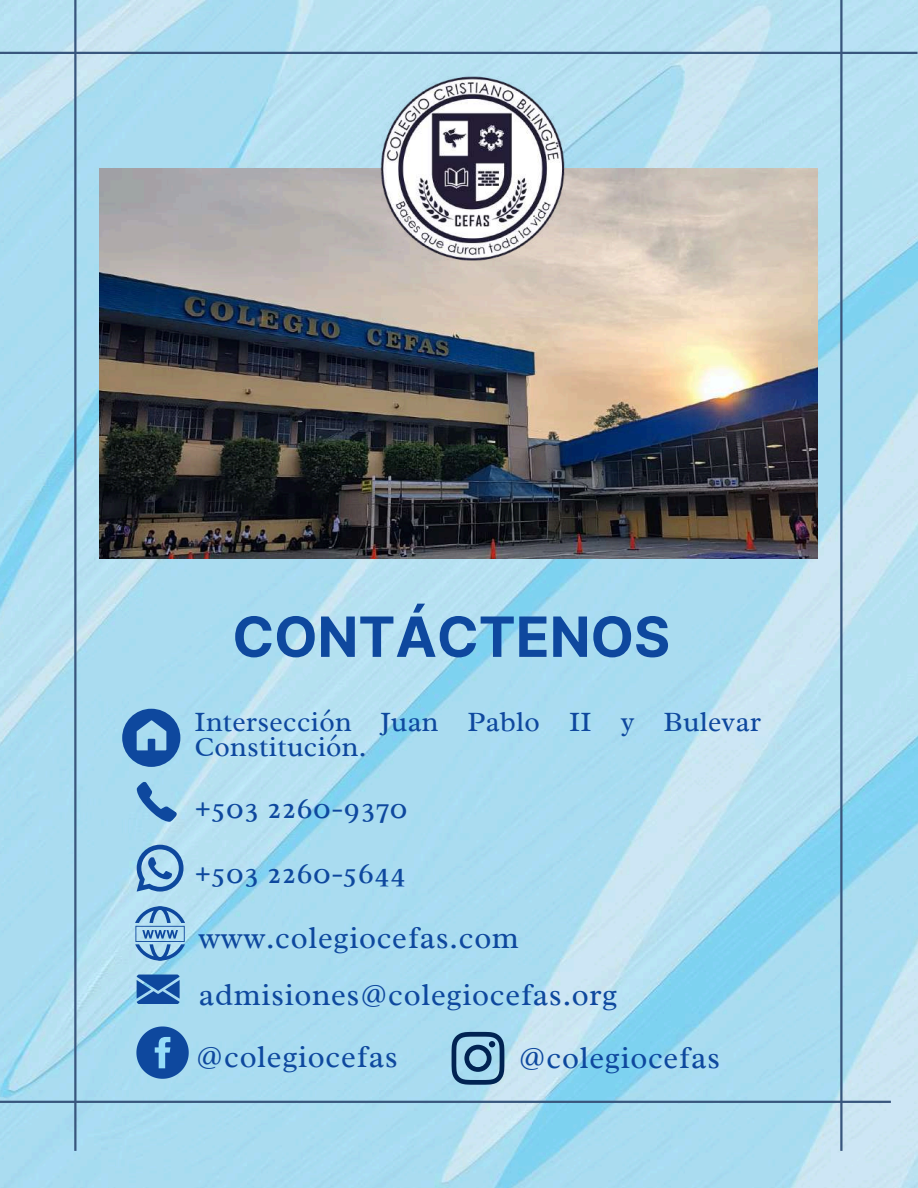
<style>
.page{position:relative;width:918px;height:1188px;background:#fff}
.page>*{position:absolute;margin:0;border:0;box-sizing:border-box;transform-origin:0 0}
.t1{font:700 55.5px "Inter";color:#0e489e}
.t2{font:31.35px/61.9px "Radley";letter-spacing:.02em;color:#0e489e}
.t3{font:28.35px/24.8px "Radley";letter-spacing:.01em;color:#0e489e}
</style>
<div class="page">
<img style="left:0;top:0;width:918px;height:1188px">
<svg style="left:137px;top:845px;width:47px;height:47px;background:#76a6d2"></svg>
<svg style="left:137px;top:782px;width:40px;height:40px;background:#74aad4"></svg>
<svg style="left:137px;top:975px;width:42px;height:29px"></svg>
<svg style="left:135px;top:906px;width:50px;height:54px;background:#7eafd6"></svg>
<svg style="left:136px;top:1026px;width:53px;height:53px;background:#3f79ba"></svg>
<svg style="left:452px;top:1032px;width:52px;height:53px;background:#628eae"></svg>
<svg style="left:122px;top:709px;width:58px;height:58px;background:#4c83bf"></svg>
<img style="left:99px;top:169px;width:719px;height:390px">
<img style="left:376px;top:71px;width:193px;height:196px">
<hr style="left:840px;top:0;width:3px;height:1151px;background:#38567d">
<hr style="left:74px;top:0;width:2px;height:1151px;background:#38567d">
<hr style="left:0;top:52px;width:918px;height:2px;background:#38567d">
<hr style="left:0;top:1101px;width:891px;height:2px;background:#38567d">
<h1 class="t1" style="left:232px;top:604px;width:439px">CONTÁCTENOS</h1>
<p class="t3" style="left:195px;top:709px;width:568px">Intersección Juan Pablo II y Bulevar<br>Constitución.</p>
<p class="t2" style="left:195px;top:777px;width:214px">+503 2260-9370</p>
<p class="t2" style="left:195px;top:841px;width:213px">+503 2260-5644</p>
<p class="t2" style="left:199px;top:906px;width:321px">www.colegiocefas.com</p>
<p class="t2" style="left:196px;top:964px;width:423px">admisiones@colegiocefas.org @colegiocefas</p>
<p class="t2" style="left:518px;top:1027px;width:203px">@colegiocefas</p>
</div>
